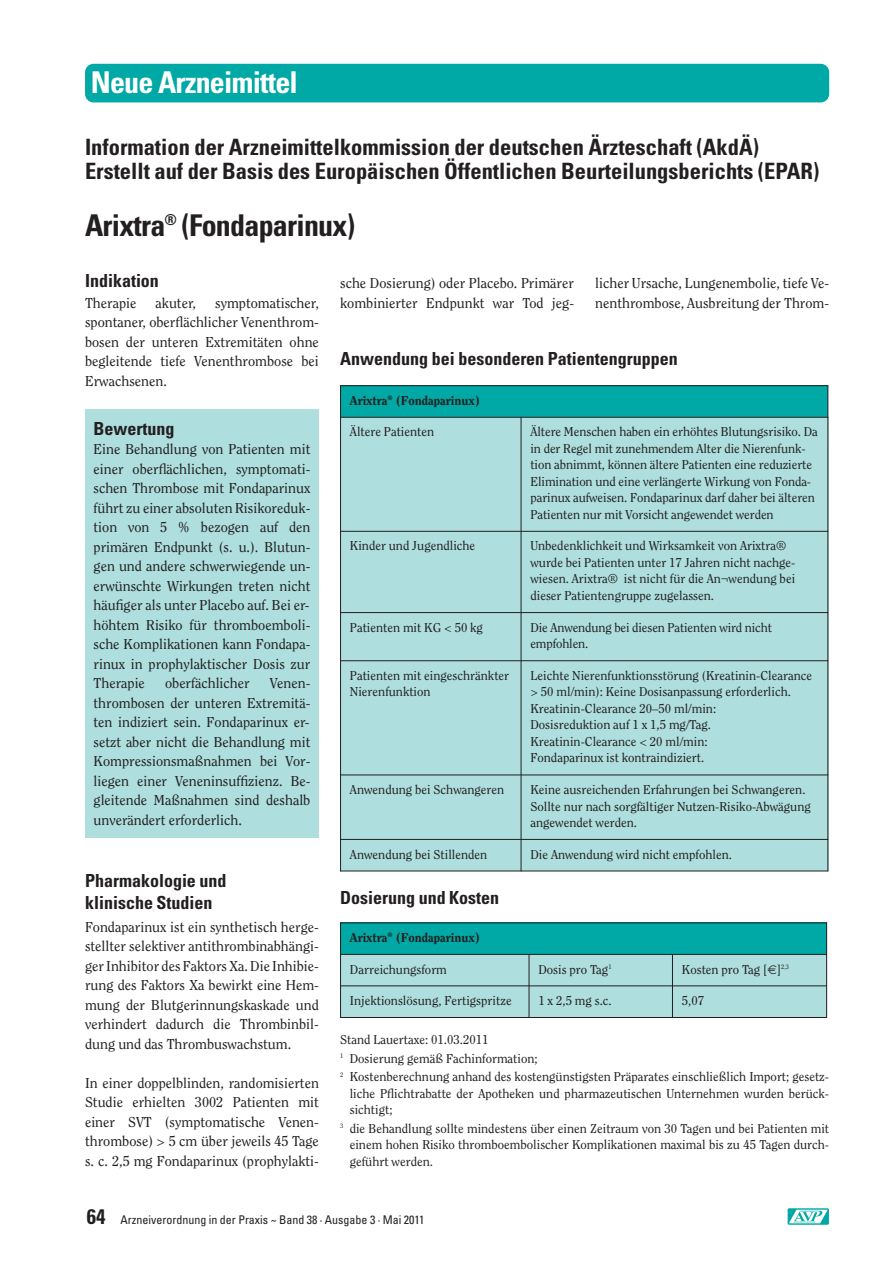
<style>
.page{position:relative;width:893px;height:1263px;background:#fff}
.page>*{position:absolute;margin:0;border:0;box-sizing:border-box;transform-origin:0 0}
.t1{font:700 condensed 30px "Univers";letter-spacing:-.025em;color:#231f20}
.t2{font:700 condensed 30px "Univers";letter-spacing:-.025em;color:#fff}
.t3{font:700 condensed 22.5px/24px "Univers";color:#231f20}
.t4{font:700 condensed 18px/21.6px "Univers";color:#231f20}
.t5{font:14.25px/19.5px "Clearface";color:#231f20;text-align:justify}
.t6{font:12.75px/16.5px "Clearface";color:#231f20}
.t7{font:800 12.75px "Clearface";color:#231f20}
.t8{font:condensed 12px "Univers";color:#231f20}
.s1{font-weight:700;font-size:21px}
</style>
<div class="page">
<svg style="left:788px;top:1208px;width:41px;height:17px"></svg>
<svg style="left:789px;top:1210px;width:38px;height:13px"></svg>
<div style="left:85px;top:64px;width:744px;height:38px;background:#00a9a5;border-radius:9px"></div>
<div style="left:340px;top:385px;width:488px;height:32px;background:#00a9a5"></div>
<div style="left:340px;top:417px;width:181px;height:114px;background:#aedede"></div>
<div style="left:521px;top:417px;width:307px;height:114px;background:#aedede"></div>
<div style="left:340px;top:531px;width:181px;height:82px;background:#aedede"></div>
<div style="left:521px;top:531px;width:307px;height:82px;background:#aedede"></div>
<div style="left:340px;top:613px;width:181px;height:48px;background:#aedede"></div>
<div style="left:521px;top:613px;width:307px;height:48px;background:#aedede"></div>
<div style="left:340px;top:661px;width:181px;height:114px;background:#aedede"></div>
<div style="left:521px;top:661px;width:307px;height:114px;background:#aedede"></div>
<div style="left:340px;top:775px;width:181px;height:64px;background:#aedede"></div>
<div style="left:521px;top:775px;width:307px;height:64px;background:#aedede"></div>
<div style="left:340px;top:839px;width:181px;height:32px;background:#aedede"></div>
<div style="left:521px;top:839px;width:307px;height:32px;background:#aedede"></div>
<hr style="left:340px;top:385px;width:1px;height:486px;background:#231f20">
<hr style="left:521px;top:417px;width:1px;height:454px;background:#231f20">
<hr style="left:827px;top:385px;width:1px;height:486px;background:#231f20">
<hr style="left:340px;top:385px;width:488px;height:1px;background:#231f20">
<hr style="left:340px;top:417px;width:488px;height:1px;background:#231f20">
<hr style="left:340px;top:531px;width:488px;height:1px;background:#231f20">
<hr style="left:340px;top:612px;width:488px;height:1px;background:#231f20">
<hr style="left:340px;top:660px;width:488px;height:1px;background:#231f20">
<hr style="left:340px;top:774px;width:488px;height:1px;background:#231f20">
<hr style="left:340px;top:839px;width:488px;height:1px;background:#231f20">
<hr style="left:340px;top:871px;width:488px;height:1px;background:#231f20">
<div style="left:340px;top:922px;width:487px;height:32px;background:#00a9a5"></div>
<div style="left:340px;top:954px;width:189px;height:32px;background:#aedede"></div>
<div style="left:529px;top:954px;width:143px;height:32px;background:#aedede"></div>
<div style="left:672px;top:954px;width:155px;height:32px;background:#aedede"></div>
<div style="left:340px;top:986px;width:189px;height:32px;background:#aedede"></div>
<div style="left:529px;top:986px;width:143px;height:32px;background:#aedede"></div>
<div style="left:672px;top:986px;width:155px;height:32px;background:#aedede"></div>
<hr style="left:340px;top:922px;width:1px;height:96px;background:#231f20">
<hr style="left:529px;top:954px;width:1px;height:64px;background:#231f20">
<hr style="left:672px;top:954px;width:1px;height:64px;background:#231f20">
<hr style="left:826px;top:922px;width:1px;height:96px;background:#231f20">
<hr style="left:340px;top:922px;width:487px;height:1px;background:#231f20">
<hr style="left:340px;top:954px;width:487px;height:1px;background:#231f20">
<hr style="left:340px;top:985px;width:487px;height:1px;background:#231f20">
<hr style="left:340px;top:1017px;width:487px;height:1px;background:#231f20">
<div style="left:85px;top:410px;width:234px;height:428px;background:#aedede"></div>
<h1 class="t2" style="left:91px;top:71px;width:209px">Neue Arzneimittel</h1>
<h2 class="t3" style="left:85px;top:137px;width:736px">Information der Arzneimittelkommission der deutschen Ärzteschaft (AkdÄ)<br>Erstellt auf der Basis des Europäischen Öffentlichen Beurteilungsberichts (EPAR)</h2>
<h1 class="t1" style="left:85px;top:214px;width:272px">Arixtra<sup>®</sup> (Fondaparinux)</h1>
<h3 class="t4" style="left:85px;top:271px;width:75px">Indikation</h3>
<p class="t5" style="left:85px;top:294px;width:53px">Therapie</p>
<p class="t5" style="left:156px;top:294px;width:42px">akuter,</p>
<p class="t5" style="left:340px;top:274px;width:235px">sche Dosierung) oder Placebo. Primärer kombinierter Endpunkt war Tod jeg-</p>
<p class="t5" style="left:595px;top:274px;width:235px">licher Ursache, Lungenembolie, tiefe Ve&shy;nenthrombose, Ausbreitung der Throm-</p>
<p class="t5" style="left:85px;top:294px;width:235px;text-indent:130px">symptomatischer, spontaner, oberflächlicher Venenthrom&shy;bosen der unteren Extremitäten ohne begleitende tiefe Venenthrombose bei Erwachsenen.</p>
<h3 class="t4" style="left:340px;top:349px;width:339px">Anwendung bei besonderen Patientengruppen</h3>
<p class="t7" style="left:350px;top:395px;width:132px">Arixtra<sup>®</sup> (Fondaparinux)</p>
<p class="t6" style="left:350px;top:424px;width:86px">Ältere Patienten</p>
<p class="t6" style="left:530px;top:424px;width:289px">Ältere Menschen haben ein erhöhtes Blutungsrisiko. Da in der Regel mit zunehmendem Alter die Nierenfunk&shy;tion abnimmt, können ältere Patienten eine reduzierte Elimination und eine verlängerte Wirkung von Fonda&shy;parinux aufweisen. Fondaparinux darf daher bei älteren Patienten nur mit Vorsicht angewendet werden</p>
<p class="t6" style="left:350px;top:538px;width:127px">Kinder und Jugendliche</p>
<p class="t6" style="left:530px;top:538px;width:266px">Unbedenklichkeit und Wirksamkeit von Arixtra® wurde bei Patienten unter 17 Jahren nicht nachge&shy;wiesen. Arixtra® ist nicht für die An¬wendung bei dieser Patientengruppe zugelassen.</p>
<p class="t6" style="left:350px;top:620px;width:135px">Patienten mit KG &lt; 50 kg</p>
<p class="t6" style="left:530px;top:620px;width:243px">Die Anwendung bei diesen Patienten wird nicht empfohlen.</p>
<p class="t6" style="left:350px;top:668px;width:161px">Patienten mit eingeschränkter<br>Nierenfunktion</p>
<p class="t6" style="left:530px;top:668px;width:283px">Leichte Nierenfunktionsstörung (Kreatinin-Clearance &gt; 50 ml/min): Keine Dosisanpassung erforderlich.<br>Kreatinin-Clearance 20–50 ml/min:<br>Dosisreduktion auf 1 x 1,5 mg/Tag.<br>Kreatinin-Clearance &lt; 20 ml/min:<br>Fondaparinux ist kontraindiziert.</p>
<p class="t6" style="left:350px;top:782px;width:156px">Anwendung bei Schwangeren</p>
<p class="t6" style="left:530px;top:782px;width:282px">Keine ausreichenden Erfahrungen bei Schwangeren.<br>Sollte nur nach sorgfältiger Nutzen-Risiko-Abwägung angewendet werden.</p>
<p class="t6" style="left:350px;top:846px;width:139px">Anwendung bei Stillenden</p>
<p class="t6" style="left:530px;top:846px;width:203px">Die Anwendung wird nicht empfohlen.</p>
<h3 class="t4" style="left:340px;top:888px;width:161px">Dosierung und Kosten</h3>
<p class="t7" style="left:350px;top:932px;width:132px">Arixtra<sup>®</sup> (Fondaparinux)</p>
<p class="t6" style="left:350px;top:961px;width:98px">Darreichungsform</p>
<p class="t6" style="left:538px;top:961px;width:75px">Dosis pro Tag<sup>1</sup></p>
<p class="t6" style="left:682px;top:961px;width:109px">Kosten pro Tag [ ]<sup>2,3</sup></p>
<p class="t6" style="left:350px;top:993px;width:163px">Injektionslösung, Fertigspritze</p>
<p class="t6" style="left:538px;top:993px;width:75px">1 x 2,5 mg s.c.</p>
<p class="t6" style="left:682px;top:993px;width:24px">5,07</p>
<p class="t6" style="left:340px;top:1031px;width:490px;line-height:18.6px">Stand Lauertaxe: 01.03.2011<br><sup>1</sup> Dosierung gemäß Fachinformation;<br><sup>2</sup> Kostenberechnung anhand des kostengünstigsten Präparates einschließlich Import; gesetz-</p>
<p class="t6" style="left:350px;top:1086px;width:481px">liche Pflichtrabatte der Apotheken und pharmazeutischen Unternehmen wurden berück&shy;sichtigt;</p>
<p class="t6" style="left:350px;top:1121px;width:481px;text-align:justify;text-indent:-10px"><sup>3</sup> die Behandlung sollte mindestens über einen Zeitraum von 30 Tagen und bei Patienten mit einem hohen Risiko thromboembolischer Komplikationen maximal bis zu 45 Tagen durch&shy;geführt werden.</p>
<h3 class="t4" style="left:94px;top:419px;width:82px">Bewertung</h3>
<p class="t5" style="left:94px;top:440px;width:218px">Eine Behandlung von Patienten mit einer oberflächlichen, symptomati&shy;schen Thrombose mit Fondaparinux führt zu einer absoluten Risikoreduk&shy;tion von 5 % bezogen auf den primären Endpunkt (s. u.). Blutun&shy;gen und andere schwerwiegende un&shy;erwünschte Wirkungen treten nicht häufiger als unter Placebo auf. Bei er&shy;höhtem Risiko für thromboemboli&shy;sche Komplikationen kann Fondapa&shy;rinux in prophylaktischer Dosis zur Therapie</p>
<p class="t5" style="left:165px;top:674px;width:86px">oberfächlicher</p>
<p class="t5" style="left:94px;top:674px;width:218px;text-indent:176px">Venen&shy;thrombosen der unteren Extremitä&shy;ten indiziert sein. Fondaparinux er&shy;setzt aber nicht die Behandlung mit Kompressionsmaßnahmen bei Vor&shy;liegen einer Veneninsuffizienz. Be&shy;gleitende Maßnahmen sind deshalb unverändert erforderlich.</p>
<h3 class="t4" style="left:85px;top:872px;width:143px">Pharmakologie und klinische Studien</h3>
<p class="t5" style="left:85px;top:918px;width:235px">Fondaparinux ist ein synthetisch herge&shy;stellter selektiver antithrombinabhängi&shy;ger Inhibitor des Faktors Xa. Die Inhibie&shy;rung des Faktors Xa bewirkt eine Hem&shy;mung der Blutgerinnungskaskade und verhindert dadurch die Thrombinbil&shy;dung und das Thrombuswachstum.</p>
<p class="t5" style="left:85px;top:1074px;width:235px">In einer doppelblinden, randomisierten Studie erhielten 3002 Patienten mit einer SVT (symptomatische Venen&shy;thrombose) &gt; 5 cm über jeweils 45 Tage s. c. 2,5 mg Fondaparinux (prophylakti-</p>
<p class="t8" style="left:87px;top:1215px;width:339px"><span class="s1">64</span> Arzneiverordnung in der Praxis ~ Band 38 · Ausgabe 3 · Mai 2011</p>
</div>
